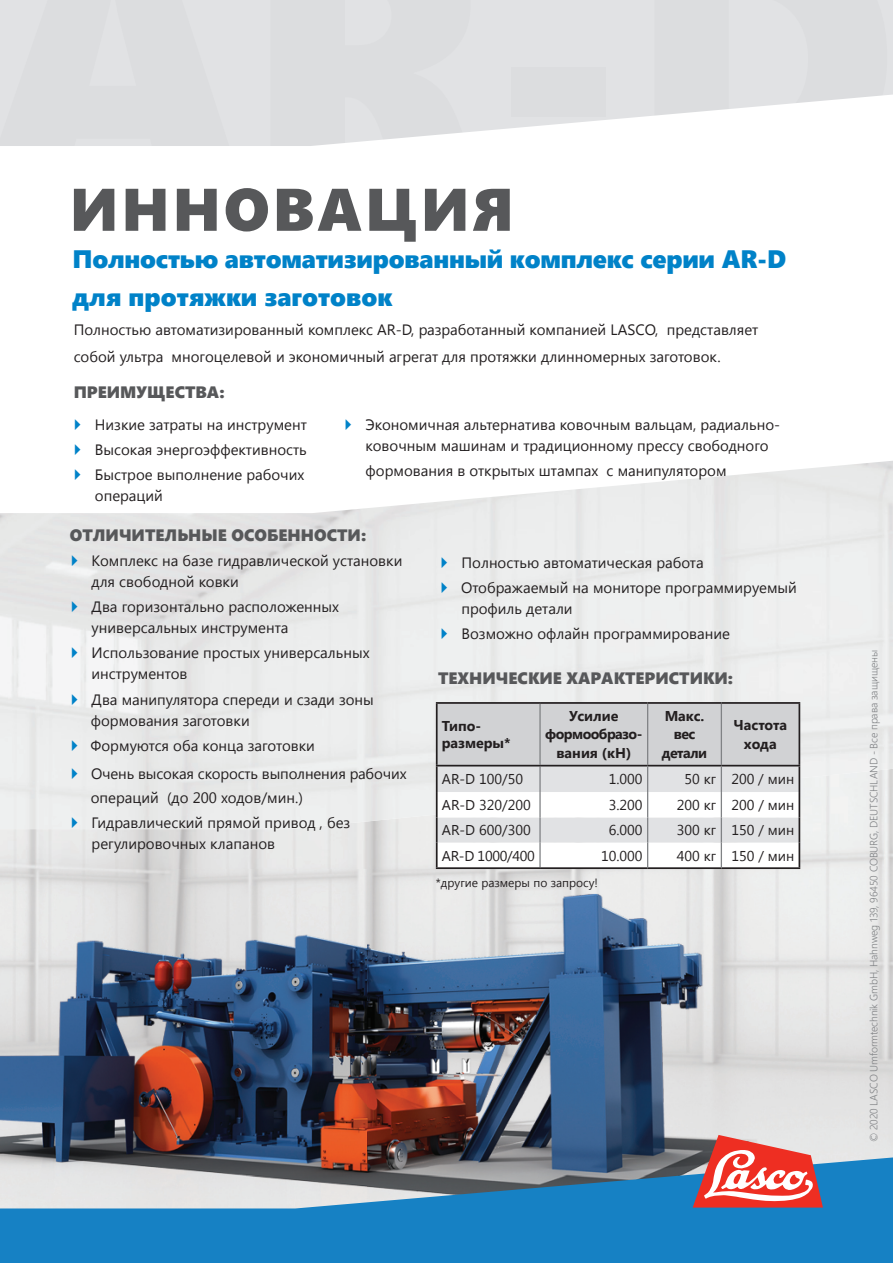
<style>
.page{position:relative;width:893px;height:1263px;background:#fff}
.page>*{position:absolute;margin:0;border:0;box-sizing:border-box;transform-origin:0 0}
.t1{font:60px "Segoe UI Black";letter-spacing:.05em;color:#57585a}
.t2{font:25.2px/37.5px "Segoe UI Black";letter-spacing:-.01em;color:#0082c8}
.t3{font:16.5px "Segoe UI Black";color:#57585a}
.t4{font:15px/21px "Segoe UI";color:#231f20}
.t5{font:14.25px "Segoe UI";color:#231f20}
.t6{font:700 14.25px/18.9px "Segoe UI";letter-spacing:-.04em;color:#231f20;text-align:center}
.t7{font:700 14.25px/16.5px "Segoe UI";letter-spacing:-.01em;color:#231f20}
.t8{font:14.25px "Segoe UI";letter-spacing:-.02em;color:#231f20}
.t9{font:12px "Segoe UI";color:#231f20}
.t10{font:300 10.5px "Segoe UI";letter-spacing:-.01em;color:#808285}
</style>
<div class="page">
<img style="left:0;top:829px;width:893px;height:328px">
<svg style="left:315px;top:460px;width:578px;height:53px"></svg>
<div style="left:0;top:0;width:887px;height:184px;background:#e1e2e4"></div>
<svg style="left:0;top:95px;width:887px;height:89px;fill:#fff"></svg>
<hr style="left:436px;top:792px;width:2px;height:25px;background:#231f20">
<hr style="left:436px;top:817px;width:2px;height:26px;background:#231f20">
<hr style="left:798px;top:817px;width:2px;height:26px;background:#231f20">
<hr style="left:436px;top:843px;width:2px;height:24px;background:#231f20">
<hr style="left:798px;top:843px;width:2px;height:24px;background:#231f20">
<hr style="left:436px;top:867px;width:104px;height:2px;background:#231f20">
<hr style="left:540px;top:867px;width:108px;height:2px;background:#231f20">
<hr style="left:648px;top:867px;width:73px;height:2px;background:#231f20">
<hr style="left:721px;top:867px;width:79px;height:2px;background:#231f20">
<hr style="left:436px;top:766px;width:2px;height:26px;background:#231f20">
<hr style="left:798px;top:766px;width:2px;height:26px;background:#231f20">
<hr style="left:798px;top:792px;width:2px;height:25px;background:#231f20">
<hr style="left:436px;top:704px;width:2px;height:61px;background:#231f20">
<hr style="left:436px;top:702px;width:104px;height:2px;background:#231f20">
<hr style="left:436px;top:765px;width:104px;height:1px;background:#231f20">
<hr style="left:540px;top:702px;width:108px;height:2px;background:#231f20">
<hr style="left:648px;top:702px;width:73px;height:2px;background:#231f20">
<hr style="left:798px;top:704px;width:2px;height:61px;background:#231f20">
<hr style="left:721px;top:702px;width:79px;height:2px;background:#231f20">
<hr style="left:721px;top:765px;width:79px;height:1px;background:#231f20">
<svg style="left:437px;top:703px;width:362px;height:165px"></svg>
<svg style="left:0;top:1157px;width:893px;height:106px;background:#458cba"></svg>
<svg style="left:693px;top:1135px;width:130px;height:72px"></svg>
<svg style="left:72px;top:555px;width:5px;height:11px"></svg>
<svg style="left:72px;top:601px;width:5px;height:11px"></svg>
<svg style="left:72px;top:740px;width:5px;height:11px"></svg>
<svg style="left:72px;top:768px;width:5px;height:11px"></svg>
<svg style="left:72px;top:817px;width:5px;height:11px"></svg>
<svg style="left:442px;top:557px;width:5px;height:11px"></svg>
<svg style="left:442px;top:582px;width:5px;height:11px"></svg>
<svg style="left:442px;top:628px;width:5px;height:11px"></svg>
<h1 class="t1" style="left:70px;top:166px;width:446px">ИННОВАЦИЯ</h1>
<h2 class="t2" style="left:72px;top:239px;width:716px">Полностью автоматизированный комплекс серии AR-D для протяжки заготовок</h2>
<p class="t4" style="left:74px;top:315px;width:686px;line-height:27px">Полностью автоматизированный комплекс AR-D, разработанный компанией LASCO, представляет собой ультра многоцелевой и экономичный агрегат для протяжки длинномерных заготовок.</p>
<p class="t3" style="left:74px;top:381px;width:152px">ПРЕИМУЩЕСТВА:</p>
<p class="t4" style="left:95px;top:411px;width:213px;line-height:25.2px;text-align:justify">Низкие затраты на инструмент Высокая энергоэффективность Быстрое выполнение рабочих</p>
<p class="t4" style="left:95px;top:485px;width:69px">операций</p>
<p class="t4" style="left:366px;top:413px;width:416px">Экономичная альтернатива ковочным вальцам, радиально&shy;ковочным машинам и традиционному прессу свободного</p>
<p class="t4" style="left:366px;top:460px;width:362px">формования в открытых штампах с манипулятором</p>
<p class="t3" style="left:70px;top:523px;width:298px">ОТЛИЧИТЕЛЬНЫЕ ОСОБЕННОСТИ:</p>
<p class="t4" style="left:91px;top:549px;width:312px">Комплекс на базе гидравлической установки для свободной ковки</p>
<p class="t4" style="left:92px;top:596px;width:249px">Два горизонтально расположенных универсальных инструмента</p>
<p class="t4" style="left:91px;top:642px;width:280px">Использование простых универсальных инструментов</p>
<p class="t4" style="left:91px;top:688px;width:285px">Два манипулятора спереди и сзади зоны формования заготовки</p>
<p class="t4" style="left:91px;top:731px;width:317px;line-height:28.2px">Формуются оба конца заготовки<br>Очень высокая скорость выполнения рабочих</p>
<p class="t4" style="left:91px;top:785px;width:261px;line-height:25.2px">операций (до 200 ходов/мин.)<br>Гидравлический прямой привод , без</p>
<p class="t4" style="left:92px;top:833px;width:185px">регулировочных клапанов</p>
<p class="t4" style="left:461px;top:549px;width:337px;line-height:25.2px">Полностью автоматическая работа<br>Отображаемый на мониторе программируемый</p>
<p class="t4" style="left:461px;top:595px;width:270px;line-height:25.2px">профиль детали<br>Возможно офлайн программирование</p>
<p class="t3" style="left:438px;top:666px;width:297px">ТЕХНИЧЕСКИЕ ХАРАКТЕРИСТИКИ:</p>
<p class="t7" style="left:442px;top:717px;width:70px">Типо&shy;размеры*</p>
<p class="t6" style="left:545px;top:705px;width:99px">Усилие формоoбразо&shy;вания (кН)</p>
<p class="t6" style="left:662px;top:705px;width:47px">Макс. вес детали</p>
<p class="t7" style="left:733px;top:715px;width:55px;line-height:18.9px;text-align:center">Частота хода</p>
<p class="t5" style="left:442px;top:769px;width:83px">AR-D 100/50</p>
<p class="t5" style="left:609px;top:769px;width:35px">1.000</p>
<p class="t5" style="left:684px;top:769px;width:111px">50 кг 200 / мин</p>
<p class="t5" style="left:442px;top:795px;width:90px">AR-D 320/200</p>
<p class="t5" style="left:609px;top:795px;width:35px">3.200</p>
<p class="t5" style="left:677px;top:795px;width:119px">200 кг 200 / мин</p>
<p class="t5" style="left:442px;top:820px;width:90px">AR-D 600/300</p>
<p class="t5" style="left:609px;top:820px;width:35px">6.000</p>
<p class="t5" style="left:677px;top:820px;width:119px">300 кг 150 / мин</p>
<p class="t8" style="left:442px;top:846px;width:95px">AR-D 1000/400</p>
<p class="t5" style="left:601px;top:846px;width:43px">10.000</p>
<p class="t5" style="left:677px;top:846px;width:119px">400 кг 150 / мин</p>
<p class="t9" style="left:436px;top:874px;width:163px">*другие размеры по запросу!</p>
<p class="t10" style="left:864px;top:1142px;width:494px;rotate:-90deg">© 2020 LASCO Umformtechnik GmbH, Hahnweg 139, 96450 COBURG, DEUTSCHLAND - Все права защищены</p>
</div>
